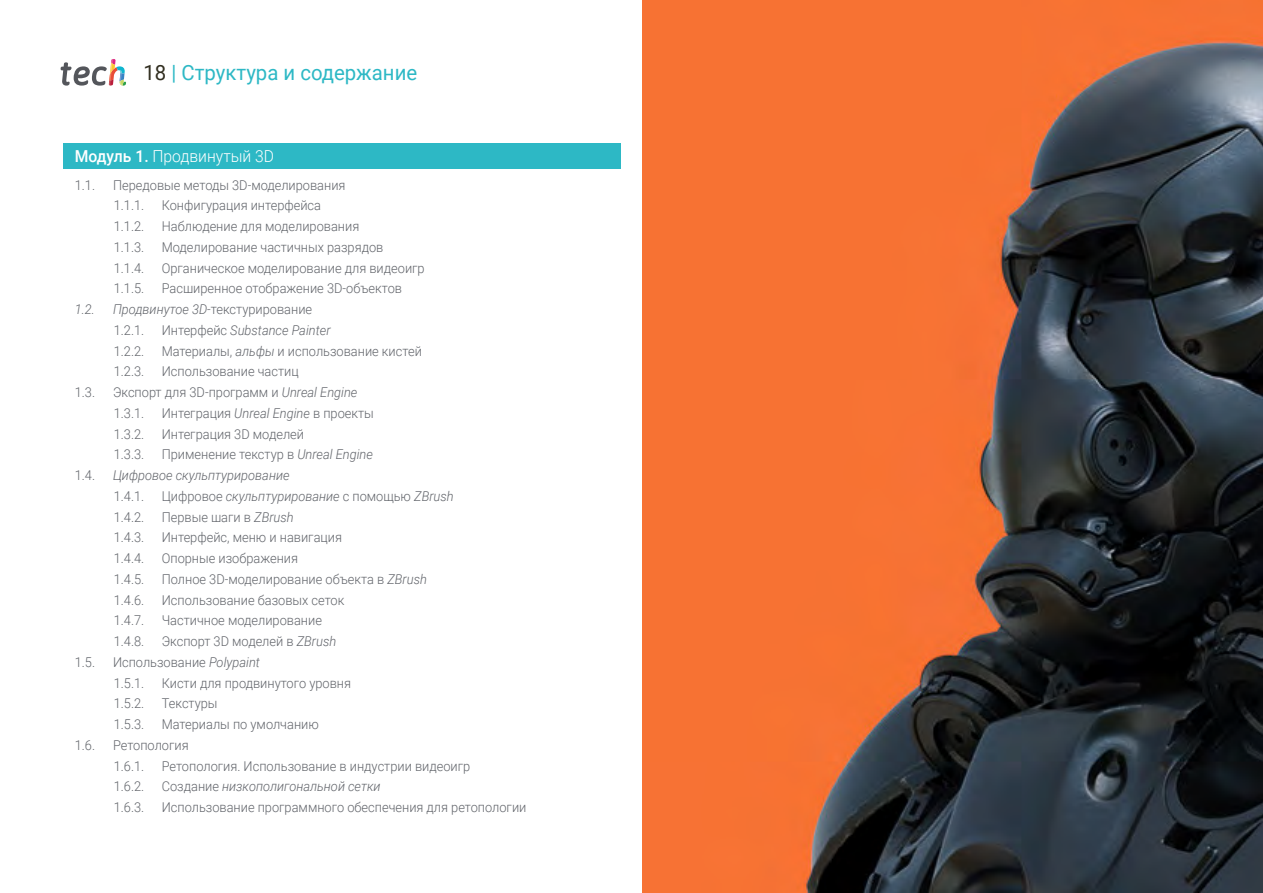
<style>
.page{position:relative;width:1263px;height:893px;background:#fff}
.page>*{position:absolute;margin:0;border:0;box-sizing:border-box;transform-origin:0 0}
.t1{font:21px "Roboto";color:#2db8c5}
.t2{font:300 16.5px "Roboto";color:#fff;scale:.95 1}
.t3{font:300 13.5px/20.7px "Roboto";color:#61646a;scale:.95 1}
.t4{font:italic 300 13.5px "Roboto";color:#61646a;scale:.95 1}
.s1{color:#312e20}
.s2{font-weight:500}
.s3{font-style:italic}
.s4{font-style:normal}
</style>
<div class="page">
<div style="left:64px;top:144px;width:557px;height:25px;background:#2db8c5"></div>
<svg style="left:61px;top:59px;width:65px;height:27px"></svg>
<img style="left:642px;top:0;width:621px;height:893px">
<h1 class="t1" style="left:144px;top:57px;width:275px"><span class="s1">18</span> | Структура и содержание</h1>
<p class="t2" style="left:75px;top:145px;width:211px"><span class="s2">Модуль 1.</span> Продвинутый 3D</p>
<p class="t3" style="left:75px;top:174px;width:23px">1.1.</p>
<p class="t3" style="left:113px;top:174px;width:246px">Передовые методы 3D-моделирования<br>1.1.1.</p>
<p class="t3" style="left:162px;top:195px;width:169px">Конфигурация интерфейса</p>
<p class="t3" style="left:114px;top:215px;width:34px">1.1.2.</p>
<p class="t3" style="left:162px;top:215px;width:209px">Наблюдение для моделирования</p>
<p class="t3" style="left:114px;top:236px;width:34px">1.1.3.</p>
<p class="t3" style="left:162px;top:236px;width:235px">Моделирование частичных разрядов</p>
<p class="t3" style="left:114px;top:257px;width:34px">1.1.4.</p>
<p class="t3" style="left:162px;top:257px;width:278px">Органическое моделирование для видеоигр</p>
<p class="t3" style="left:114px;top:278px;width:34px">1.1.5.</p>
<p class="t3" style="left:162px;top:278px;width:254px">Расширенное отображение 3D-объектов</p>
<p class="t4" style="left:75px;top:300px;width:23px">1.2.</p>
<p class="t3" style="left:113px;top:298px;width:211px"><span class="s3">Продвинутое 3D-</span>текстурирование<br>1.2.1.</p>
<p class="t4" style="left:162px;top:321px;width:179px"><span class="s4">Интерфейс</span> Substance Painter</p>
<p class="t3" style="left:114px;top:340px;width:34px">1.2.2.</p>
<p class="t3" style="left:162px;top:340px;width:275px">Материалы, <span class="s3">альфы</span> и использование кистей</p>
<p class="t3" style="left:114px;top:361px;width:34px">1.2.3.</p>
<p class="t3" style="left:162px;top:361px;width:146px">Использование частиц</p>
<p class="t3" style="left:75px;top:381px;width:23px">1.3.</p>
<p class="t3" style="left:113px;top:381px;width:259px">Экспорт для 3D-программ и <span class="s3">Unreal Engine<br></span>1.3.1.</p>
<p class="t3" style="left:162px;top:402px;width:225px">Интеграция <span class="s3">Unreal Engine</span> в проекты</p>
<p class="t3" style="left:114px;top:423px;width:34px">1.3.2.</p>
<p class="t3" style="left:162px;top:423px;width:151px">Интеграция 3D моделей</p>
<p class="t3" style="left:114px;top:444px;width:34px">1.3.3.</p>
<p class="t3" style="left:162px;top:444px;width:224px">Применение текстур в <span class="s3">Unreal Engine</span></p>
<p class="t3" style="left:75px;top:464px;width:23px">1.4.</p>
<p class="t4" style="left:113px;top:466px;width:187px">Цифровое скульптурирование</p>
<p class="t3" style="left:114px;top:485px;width:34px">1.4.1.</p>
<p class="t4" style="left:162px;top:487px;width:309px"><span class="s4">Цифровое</span> скульптурирование <span class="s4">с помощью</span> ZBrush</p>
<p class="t3" style="left:114px;top:506px;width:34px">1.4.2.</p>
<p class="t3" style="left:162px;top:506px;width:140px">Первые шаги в <span class="s3">ZBrush</span></p>
<p class="t3" style="left:114px;top:527px;width:34px">1.4.3.</p>
<p class="t3" style="left:162px;top:527px;width:191px">Интерфейс, меню и навигация</p>
<p class="t3" style="left:114px;top:547px;width:34px">1.4.4.</p>
<p class="t3" style="left:162px;top:547px;width:145px">Опорные изображения</p>
<p class="t3" style="left:114px;top:568px;width:34px">1.4.5.</p>
<p class="t3" style="left:162px;top:568px;width:281px">Полное 3D-моделирование объекта в <span class="s3">ZBrush</span></p>
<p class="t3" style="left:114px;top:589px;width:34px">1.4.6.</p>
<p class="t3" style="left:162px;top:589px;width:194px">Использование базовых сеток</p>
<p class="t3" style="left:114px;top:610px;width:34px">1.4.7.</p>
<p class="t3" style="left:162px;top:610px;width:170px">Частичное моделирование</p>
<p class="t3" style="left:114px;top:630px;width:34px">1.4.8.</p>
<p class="t3" style="left:162px;top:630px;width:185px">Экспорт 3D моделей в <span class="s3">ZBrush</span></p>
<p class="t3" style="left:75px;top:651px;width:23px">1.5.</p>
<p class="t3" style="left:113px;top:651px;width:156px">Использование <span class="s3">Polypaint<br></span>1.5.1.</p>
<p class="t3" style="left:162px;top:672px;width:201px">Кисти для продвинутого уровня</p>
<p class="t3" style="left:114px;top:693px;width:34px">1.5.2.</p>
<p class="t3" style="left:162px;top:693px;width:60px">Текстуры</p>
<p class="t3" style="left:114px;top:713px;width:34px">1.5.3.</p>
<p class="t3" style="left:162px;top:713px;width:167px">Материалы по умолчанию</p>
<p class="t3" style="left:75px;top:734px;width:23px">1.6.</p>
<p class="t3" style="left:113px;top:734px;width:81px">Ретопология<br>1.6.1.</p>
<p class="t3" style="left:162px;top:755px;width:326px">Ретопология. Использование в индустрии видеоигр</p>
<p class="t3" style="left:114px;top:776px;width:34px">1.6.2.</p>
<p class="t4" style="left:162px;top:777px;width:232px"><span class="s4">Создание</span> низкополигональной сетки</p>
<p class="t3" style="left:114px;top:796px;width:34px">1.6.3.</p>
<p class="t3" style="left:162px;top:796px;width:385px">Использование программного обеспечения для ретопологии</p>
</div>
